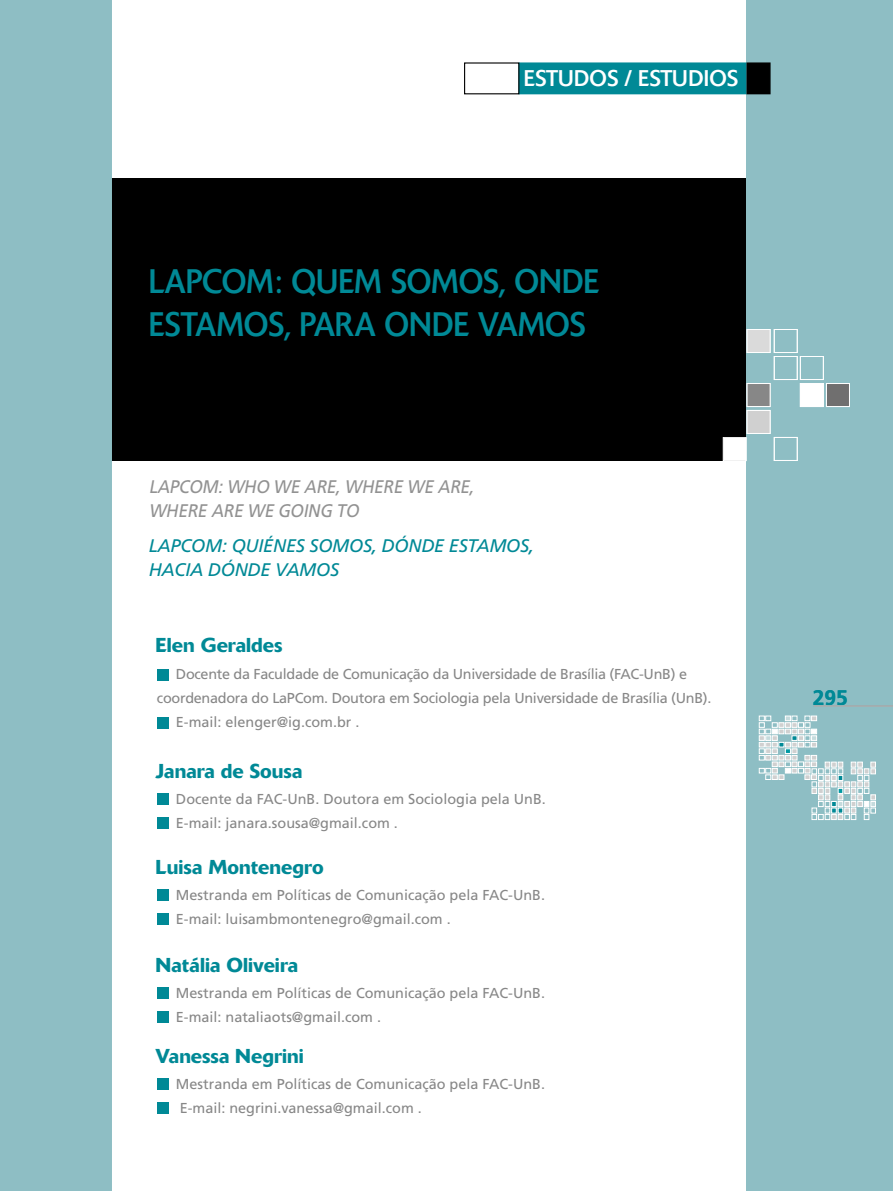
<style>
.page{position:relative;width:893px;height:1191px;background:#fff}
.page>*{position:absolute;margin:0;border:0;box-sizing:border-box;transform-origin:0 0}
.t1{font:33.6px/43.5px "Delta";color:#008996;scale:.9 1}
.t2{font:22.5px "Delta";letter-spacing:.01em;color:#fff;scale:.95 1}
.t3{font:700 21px "Frutiger";color:#008996}
.t4{font:500 19.95px "Delta";letter-spacing:.005em;color:#008996}
.t5{font:italic 18.3px/23.7px "Frutiger";letter-spacing:-.015em;color:#008996}
.t6{font:italic 18.3px/23.9px "Frutiger";color:#929292;scale:.94 1}
.t7{font:14.4px/24px "Frutiger";color:#878787}
.t8{font:14.4px "Frutiger";letter-spacing:-.02em;color:#878787}
</style>
<div class="page">
<div style="left:99px;top:178px;width:649px;height:283px;background:#000"></div>
<div style="left:746px;top:0;width:147px;height:1191px;background:#8ebec4"></div>
<div style="left:0;top:0;width:112px;height:1191px;background:#8ebec4"></div>
<hr style="left:814px;top:705px;width:79px;height:1px;background:#fff">
<div style="left:518px;top:62px;width:228px;height:32px;background:#008996;border:2px solid #008996"></div>
<div style="left:746px;top:62px;width:25px;height:32px;background:#000;border:2px solid #000"></div>
<div style="left:464px;top:62px;width:55px;height:32px;border:1px solid #000"></div>
<div style="left:723px;top:437px;width:23px;height:24px;background:#fff;border:1px solid #fff"></div>
<svg style="left:755px;top:716px;width:121px;height:103px;background:#abcdd1"></svg>
<div style="left:747px;top:383px;width:23px;height:24px;background:#878787;border:1px solid #fff"></div>
<div style="left:800px;top:383px;width:23px;height:24px;background:#fff"></div>
<div style="left:826px;top:383px;width:24px;height:24px;background:#706f6f;border:1px solid #fff"></div>
<div style="left:774px;top:356px;width:23px;height:24px;border:1px solid #fff"></div>
<div style="left:800px;top:356px;width:23px;height:24px;border:1px solid #fff"></div>
<div style="left:747px;top:329px;width:23px;height:24px;background:#dadada;border:1px solid #fff"></div>
<div style="left:774px;top:329px;width:23px;height:24px;border:1px solid #fff"></div>
<div style="left:774px;top:437px;width:23px;height:23px;border:1px solid #fff"></div>
<div style="left:747px;top:410px;width:23px;height:23px;background:#d0d0d0;border:1px solid #fff"></div>
<div style="left:157px;top:669px;width:11px;height:11px;background:#008996"></div>
<div style="left:157px;top:717px;width:11px;height:11px;background:#008996"></div>
<div style="left:157px;top:793px;width:11px;height:12px;background:#008996"></div>
<div style="left:157px;top:817px;width:11px;height:12px;background:#008996"></div>
<div style="left:157px;top:889px;width:11px;height:12px;background:#008996"></div>
<div style="left:157px;top:913px;width:11px;height:12px;background:#008996"></div>
<div style="left:157px;top:987px;width:11px;height:11px;background:#008996"></div>
<div style="left:157px;top:1011px;width:11px;height:11px;background:#008996"></div>
<div style="left:157px;top:1078px;width:11px;height:12px;background:#008996"></div>
<div style="left:157px;top:1102px;width:11px;height:12px;background:#008996"></div>
<h2 class="t2" style="left:524px;top:65px;width:227px">ESTUDOS / ESTUDIOS</h2>
<h1 class="t1" style="left:149px;top:259px;width:502px">LAPCOM: QUEM SOMOS, ONDE<br>ESTAMOS, PARA ONDE VAMOS</h1>
<p class="t6" style="left:149px;top:475px;width:351px">LAPCOM:WHO WE ARE,WHERE WE ARE,<br>WHERE ARE WE GOING TO</p>
<p class="t5" style="left:149px;top:534px;width:387px">LAPCOM: QUIÉNES SOMOS, DÓNDE ESTAMOS,<br>HACIA DÓNDE VAMOS</p>
<h3 class="t4" style="left:156px;top:633px;width:128px">Elen Geraldes</h3>
<p class="t8" style="left:176px;top:666px;width:513px">Docente da Faculdade de Comunicação da Universidade de Brasília (FAC-UnB) e</p>
<p class="t8" style="left:157px;top:690px;width:556px">coordenadora do LaPCom. Doutora em Sociologia pela Universidade de Brasília (UnB).</p>
<p class="t7" style="left:176px;top:710px;width:185px">E-mail: elenger@ig.com.br .</p>
<h3 class="t4" style="left:156px;top:759px;width:148px">Janara de Sousa</h3>
<p class="t7" style="left:176px;top:787px;width:371px">Docente da FAC-UnB. Doutora em Sociologia pela UnB.<br>E-mail: janara.sousa@gmail.com .</p>
<h3 class="t4" style="left:156px;top:855px;width:170px">Luisa Montenegro</h3>
<p class="t7" style="left:176px;top:883px;width:371px">Mestranda em Políticas de Comunicação pela FAC-UnB.<br>E-mail: luisambmontenegro@gmail.com .</p>
<h3 class="t4" style="left:156px;top:952px;width:144px">Natália Oliveira</h3>
<p class="t7" style="left:176px;top:980px;width:371px">Mestranda em Políticas de Comunicação pela FAC-UnB.<br>E-mail: nataliaots@gmail.com .</p>
<h3 class="t4" style="left:156px;top:1044px;width:150px">Vanessa Negrini</h3>
<p class="t7" style="left:176px;top:1072px;width:371px">Mestranda em Políticas de Comunicação pela FAC-UnB.<br>E-mail: negrini.vanessa@gmail.com .</p>
<h3 class="t3" style="left:813px;top:685px;width:37px">295</h3>
</div>
